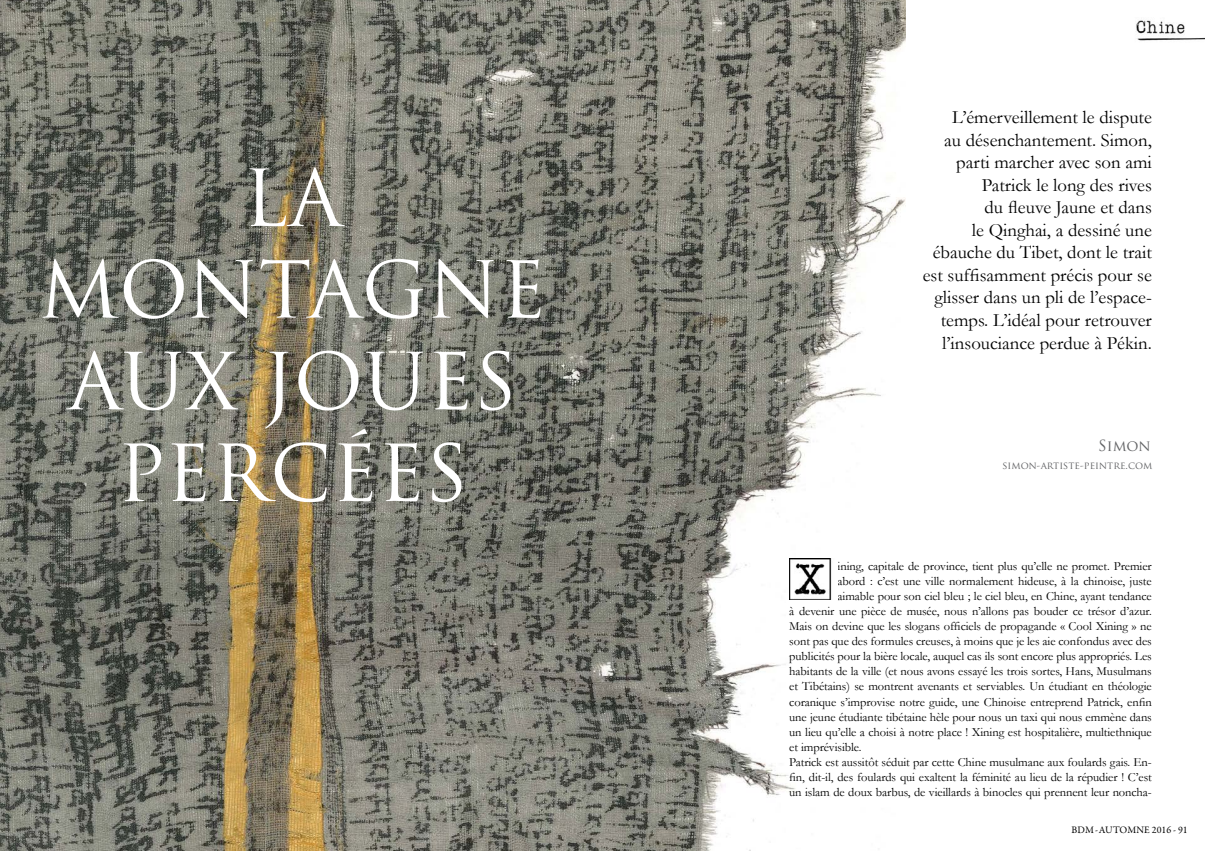
<style>
.page{position:relative;width:1205px;height:851px;background:#fff}
.page>*{position:absolute;margin:0;border:0;box-sizing:border-box;transform-origin:0 0}
.t1{font:76.38px/91.6px "Trajan Pro";color:#fff;text-align:center}
.t2{font:18.75px/22.5px "Garamond";color:#000;text-align:right}
.t3{font:15px "Trajan Pro";color:#636466}
.t4{font:12.5px "Garamond";letter-spacing:-.005em;color:#000}
.t5{font:10px "Trajan Pro";letter-spacing:-.02em;color:#636466}
.t6{font:10px "Garamond Premr Pro";color:#000}
</style>
<div class="page">
<img style="left:0;top:0;width:906px;height:850px">
<img style="left:789px;top:558px;width:48px;height:41px">
<img style="left:1136px;top:20px;width:69px;height:21px">
<h1 class="t1" style="left:39px;top:152px;width:509px">LA<br>MONTAGNE<br>AUX JOUES<br>PERCÉES</h1>
<p class="t2" style="left:922px;top:106px;width:231px">L’émerveillement le dispute<br>au désenchantement. Simon, parti marcher avec son ami<br>Patrick le long des rives<br>du fleuve Jaune et dans<br>le Qinghai, a dessiné une ébauche du Tibet, dont le trait est suffisamment précis pour se glisser dans un pli de l’espace&shy;temps. L’idéal pour retrouver l’insouciance perdue à Pékin.</p>
<p class="t3" style="left:1098px;top:436px;width:54px">SIMON</p>
<p class="t5" style="left:1002px;top:459px;width:151px">SIMON-ARTISTE-PEINTRE.COM</p>
<p class="t4" style="left:837px;top:559px;width:316px">ining, capitale de province, tient plus qu’elle ne promet. Premier</p>
<p class="t4" style="left:837px;top:574px;width:316px">abord : c’est une ville normalement hideuse, à la chinoise, juste</p>
<p class="t4" style="left:837px;top:589px;width:316px">aimable pour son ciel bleu ; le ciel bleu, en Chine, ayant tendance</p>
<p class="t4" style="left:789px;top:604px;width:364px">à devenir une pièce de musée, nous n’allons pas bouder ce trésor d’azur.</p>
<p class="t4" style="left:789px;top:619px;width:364px">Mais on devine que les slogans officiels de propagande « Cool Xining » ne</p>
<p class="t4" style="left:789px;top:634px;width:364px">sont pas que des formules creuses, à moins que je les aie confondus avec des</p>
<p class="t4" style="left:789px;top:649px;width:364px">publicités pour la bière locale, auquel cas ils sont encore plus appropriés. Les</p>
<p class="t4" style="left:789px;top:664px;width:364px">habitants de la ville (et nous avons essayé les trois sortes, Hans, Musulmans</p>
<p class="t4" style="left:789px;top:679px;width:364px">et Tibétains) se montrent avenants et serviables. Un étudiant en théologie</p>
<p class="t4" style="left:789px;top:694px;width:364px">coranique s’improvise notre guide, une Chinoise entreprend Patrick, enfin</p>
<p class="t4" style="left:789px;top:709px;width:364px">une jeune étudiante tibétaine hèle pour nous un taxi qui nous emmène dans</p>
<p class="t4" style="left:789px;top:724px;width:364px">un lieu qu’elle a choisi à notre place ! Xining est hospitalière, multiethnique</p>
<p class="t4" style="left:789px;top:739px;width:74px">et imprévisible.</p>
<p class="t4" style="left:789px;top:754px;width:364px">Patrick est aussitôt séduit par cette Chine musulmane aux foulards gais. En-</p>
<p class="t4" style="left:789px;top:769px;width:364px">fin, dit-il, des foulards qui exaltent la féminité au lieu de la répudier ! C’est</p>
<p class="t4" style="left:789px;top:784px;width:364px">un islam de doux barbus, de vieillards à binocles qui prennent leur noncha-</p>
<p class="t6" style="left:1071px;top:823px;width:36px">BDM-AUTOMNE</p>
<p class="t6" style="left:1152px;top:823px;width:37px">2016 - 91</p>
</div>
